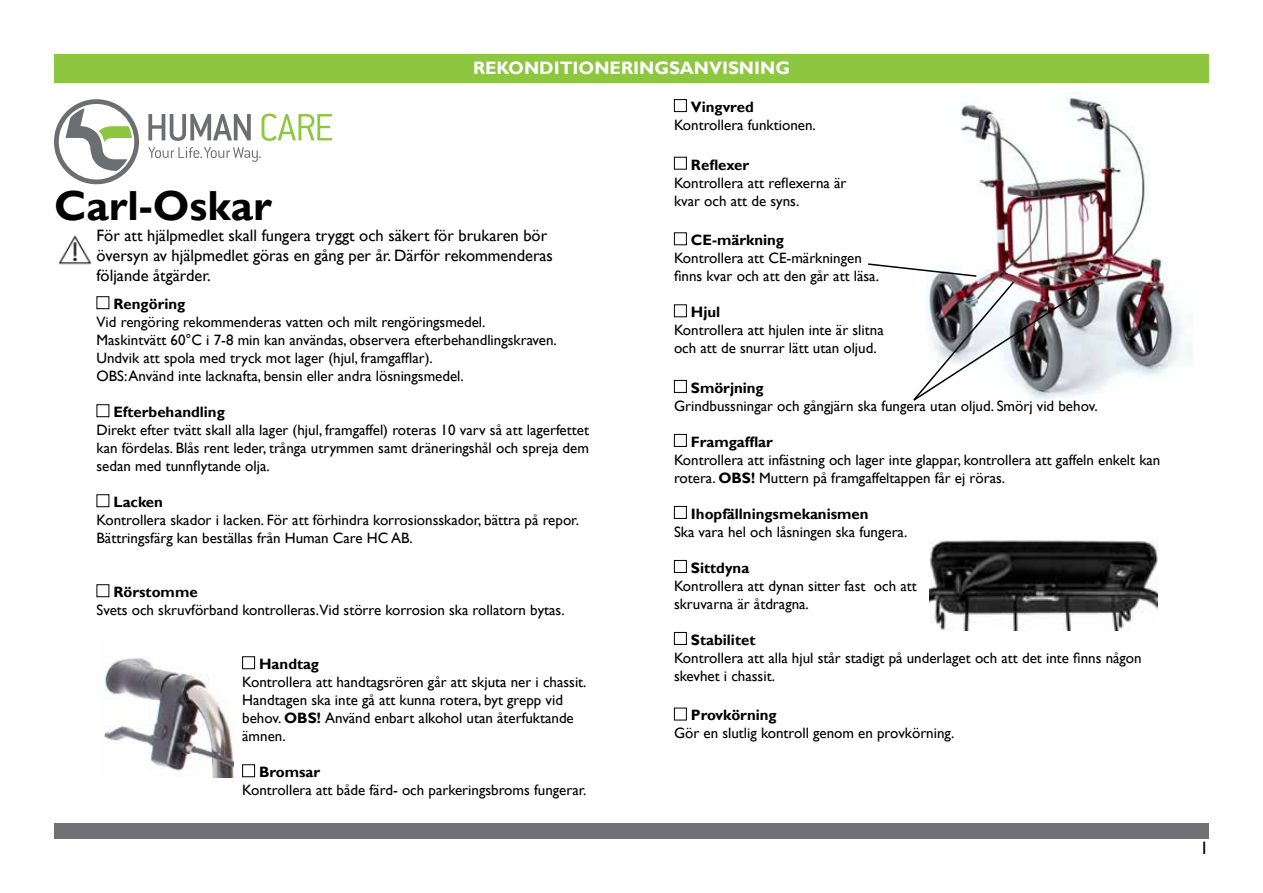
<style>
.page{position:relative;width:1263px;height:893px;background:#fff}
.page>*{position:absolute;margin:0;border:0;box-sizing:border-box;transform-origin:0 0}
.t1{font:700 42px "Gill Sans";color:#000}
.t2{font:700 18px "Gill Sans";color:#fff}
.t3{font:18px "Gill Sans";color:#000}
.t4{font:16.5px/19.8px "Gill Sans";color:#000}
.t5{font:15px/18px "Gill Sans";color:#000}
.t6{font:700 15px "Gill Sans";color:#000}
.s1{font-weight:700}
</style>
<div class="page">
<div style="left:54px;top:823px;width:1155px;height:16px;background:#717073"></div>
<div style="left:54px;top:54px;width:1155px;height:28px;background:#8dc63f"></div>
<svg style="left:54px;top:99px;width:85px;height:85px"></svg>
<svg style="left:148px;top:147px;width:113px;height:15px"></svg>
<svg style="left:148px;top:114px;width:103px;height:27px"></svg>
<svg style="left:262px;top:114px;width:70px;height:27px"></svg>
<img style="left:58px;top:235px;width:34px;height:30px">
<img style="left:960px;top:93px;width:233px;height:299px">
<img style="left:868px;top:262px;width:229px;height:140px">
<img style="left:104px;top:657px;width:130px;height:120px">
<div style="left:97px;top:296px;width:12px;height:13px;border:1px solid #000"></div>
<div style="left:97px;top:404px;width:12px;height:13px;border:1px solid #000"></div>
<div style="left:97px;top:494px;width:12px;height:13px;border:1px solid #000"></div>
<div style="left:97px;top:584px;width:12px;height:13px;border:1px solid #000"></div>
<div style="left:242px;top:656px;width:13px;height:13px;border:1px solid #000"></div>
<div style="left:242px;top:764px;width:13px;height:13px;border:1px solid #000"></div>
<div style="left:674px;top:99px;width:13px;height:13px;border:1px solid #000"></div>
<div style="left:674px;top:157px;width:13px;height:13px;border:1px solid #000"></div>
<div style="left:674px;top:232px;width:13px;height:13px;border:1px solid #000"></div>
<div style="left:674px;top:304px;width:13px;height:13px;border:1px solid #000"></div>
<div style="left:674px;top:380px;width:13px;height:13px;border:1px solid #000"></div>
<div style="left:674px;top:434px;width:13px;height:13px;border:1px solid #000"></div>
<div style="left:674px;top:506px;width:13px;height:13px;border:1px solid #000"></div>
<div style="left:674px;top:560px;width:13px;height:13px;border:1px solid #000"></div>
<div style="left:674px;top:632px;width:13px;height:13px;border:1px solid #000"></div>
<div style="left:674px;top:708px;width:13px;height:12px;border:1px solid #000"></div>
<img style="left:929px;top:540px;width:228px;height:90px">
<p class="t2" style="left:473px;top:57px;width:318px">REKONDITIONERINGSANVISNING</p>
<h1 class="t1" style="left:54px;top:181px;width:219px">Carl-Oskar</h1>
<p class="t4" style="left:97px;top:226px;width:458px">För att hjälpmedlet skall fungera tryggt och säkert för brukaren bör översyn av hjälpmedlet göras en gång per år. Därför rekommenderas följande åtgärder.</p>
<p class="t6" style="left:113px;top:295px;width:73px">Rengöring</p>
<p class="t5" style="left:97px;top:313px;width:462px">Vid rengöring rekommenderas vatten och milt rengöringsmedel.<br>Maskintvätt 60°C i 7-8 min kan användas, observera efterbehandlingskraven.<br>Undvik att spola med tryck mot lager (hjul, framgafflar).<br>OBS: Använd inte lacknafta, bensin eller andra lösningsmedel.</p>
<p class="t6" style="left:113px;top:403px;width:113px">Efterbehandling</p>
<p class="t5" style="left:97px;top:421px;width:494px;text-align:justify">Direkt efter tvätt skall alla lager (hjul, framgaffel) roteras 10 varv så att lagerfettet kan fördelas. Blås rent leder, trånga utrymmen samt dräneringshål och spreja dem sedan med tunnflytande olja.</p>
<p class="t6" style="left:113px;top:493px;width:51px">Lacken</p>
<p class="t5" style="left:97px;top:511px;width:484px">Kontrollera skador i lacken. För att förhindra korrosionsskador, bättra på repor.<br>Bättringsfärg kan beställas från Human Care HC AB.</p>
<p class="t6" style="left:113px;top:583px;width:86px">Rörstomme</p>
<p class="t5" style="left:97px;top:601px;width:470px">Svets och skruvförband kontrolleras.Vid större korrosion ska rollatorn bytas.</p>
<p class="t6" style="left:259px;top:655px;width:61px">Handtag</p>
<p class="t5" style="left:242px;top:673px;width:346px">Kontrollera att handtagsrören går att skjuta ner i chassit.<br>Handtagen ska inte gå att kunna rotera, byt grepp vid behov. <span class="s1">OBS!</span> Använd enbart alkohol utan återfuktande ämnen.</p>
<p class="t6" style="left:259px;top:763px;width:63px">Bromsar</p>
<p class="t5" style="left:242px;top:781px;width:346px">Kontrollera att både färd- och parkeringsbroms fungerar.</p>
<p class="t6" style="left:691px;top:98px;width:64px">Vingvred</p>
<p class="t5" style="left:674px;top:116px;width:143px">Kontrollera funktionen.</p>
<p class="t6" style="left:691px;top:155px;width:60px">Reflexer</p>
<p class="t5" style="left:674px;top:174px;width:174px">Kontrollera att reflexerna är kvar och att de syns.</p>
<p class="t6" style="left:691px;top:231px;width:95px">CE-märkning</p>
<p class="t5" style="left:674px;top:249px;width:206px">Kontrollera att CE-märkningen finns kvar och att den går att läsa.</p>
<p class="t6" style="left:691px;top:303px;width:31px">Hjul</p>
<p class="t5" style="left:674px;top:321px;width:211px">Kontrollera att hjulen inte är slitna och att de snurrar lätt utan oljud.</p>
<p class="t6" style="left:691px;top:379px;width:74px">Smörjning</p>
<p class="t5" style="left:674px;top:397px;width:425px">Grindbussningar och gångjärn ska fungera utan oljud. Smörj vid behov.</p>
<p class="t6" style="left:691px;top:433px;width:84px">Framgafflar</p>
<p class="t5" style="left:674px;top:451px;width:488px">Kontrollera att infästning och lager inte glappar, kontrollera att gaffeln enkelt kan rotera. <span class="s1">OBS!</span> Muttern på framgaffeltappen får ej röras.</p>
<p class="t6" style="left:691px;top:505px;width:179px">Ihopfällningsmekanismen</p>
<p class="t5" style="left:674px;top:523px;width:235px">Ska vara hel och låsningen ska fungera.</p>
<p class="t6" style="left:691px;top:559px;width:60px">Sittdyna</p>
<p class="t5" style="left:674px;top:577px;width:244px">Kontrollera att dynan sitter fast och att skruvarna är åtdragna.</p>
<p class="t6" style="left:691px;top:631px;width:66px">Stabilitet</p>
<p class="t5" style="left:674px;top:649px;width:469px">Kontrollera att alla hjul står stadigt på underlaget och att det inte finns någon skevhet i chassit.</p>
<p class="t6" style="left:691px;top:706px;width:87px">Provkörning</p>
<p class="t5" style="left:674px;top:725px;width:282px">Gör en slutlig kontroll genom en provkörning.</p>
<p class="t3" style="left:1200px;top:838px;width:10px">1</p>
</div>
